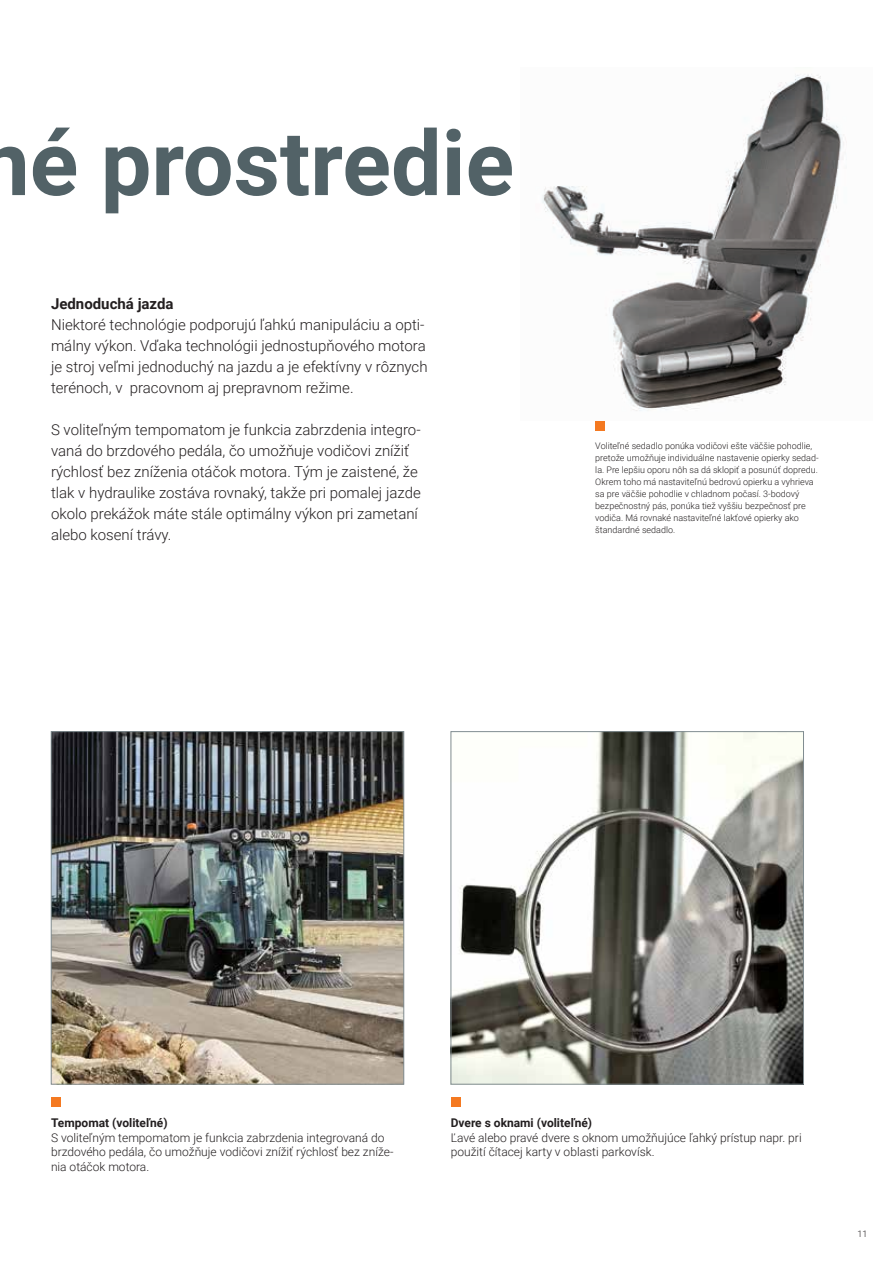
<style>
.page{position:relative;width:893px;height:1263px;background:#fff}
.page>*{position:absolute;margin:0;border:0;box-sizing:border-box;transform-origin:0 0}
.t1{font:700 90px "Roboto";color:#526267}
.t2{font:300 15px/21px "Roboto";color:#231f20}
.t3{font:700 15px "Roboto";color:#231f20}
.t4{font:300 12px/14.4px "Roboto";color:#231f20}
.t5{font:700 12px "Roboto";color:#231f20}
.t6{font:300 9px/12px "Roboto";color:#231f20}
</style>
<div class="page">
<img style="left:53px;top:733px;width:349px;height:349px">
<div style="left:51px;top:731px;width:353px;height:353px;border:1px solid #818d91"></div>
<img style="left:542px;top:74px;width:305px;height:337px">
<img style="left:453px;top:733px;width:349px;height:349px">
<div style="left:451px;top:731px;width:353px;height:353px;border:1px solid #818d91"></div>
<div style="left:595px;top:421px;width:10px;height:10px;background:#f47921"></div>
<div style="left:51px;top:1097px;width:10px;height:10px;background:#f47921"></div>
<div style="left:451px;top:1097px;width:10px;height:10px;background:#f47921"></div>
<h1 class="t1" style="left:-21px;top:100px;width:536px">né prostredie</h1>
<p class="t3" style="left:51px;top:293px;width:124px">Jednoduchá jazda</p>
<p class="t2" style="left:51px;top:314px;width:378px">Niektoré technológie podporujú ľahkú manipuláciu a opti&shy;málny výkon. Vďaka technológii jednostupňového motora je stroj veľmi jednoduchý na jazdu a je efektívny v rôznych terénoch, v pracovnom aj prepravnom režime.</p>
<p class="t2" style="left:51px;top:419px;width:371px">S voliteľným tempomatom je funkcia zabrzdenia integro&shy;vaná do brzdového pedála, čo umožňuje vodičovi znížiť rýchlosť bez zníženia otáčok motora. Tým je zaistené, že tlak v hydraulike zostáva rovnaký, takže pri pomalej jazde okolo prekážok máte stále optimálny výkon pri zametaní alebo kosení trávy.</p>
<p class="t6" style="left:595px;top:439px;width:225px">Voliteľné sedadlo ponúka vodičovi ešte väčšie pohodlie, pretože umožňuje individuálne nastavenie opierky sedad&shy;la. Pre lepšiu oporu nôh sa dá sklopiť a posunúť dopredu.<br>Okrem toho má nastaviteľnú bedrovú opierku a vyhrieva sa pre väčšie pohodlie v chladnom počasí. 3-bodový bezpečnostný pás, ponúka tiež vyššiu bezpečnosť pre vodiča. Má rovnaké nastaviteľné lakťové opierky ako štandardné sedadlo.</p>
<p class="t5" style="left:51px;top:1115px;width:118px">Tempomat (voliteľné)</p>
<p class="t4" style="left:51px;top:1130px;width:344px">S voliteľným tempomatom je funkcia zabrzdenia integrovaná do brzdového pedála, čo umožňuje vodičovi znížiť rýchlosť bez zníže&shy;nia otáčok motora.</p>
<p class="t5" style="left:451px;top:1115px;width:143px">Dvere s oknami (voliteľné)</p>
<p class="t4" style="left:451px;top:1130px;width:352px">Ľavé alebo pravé dvere s oknom umožňujúce ľahký prístup napr. pri použití čítacej karty v oblasti parkovísk.</p>
<p class="t6" style="left:857px;top:1228px;width:11px">11</p>
</div>
